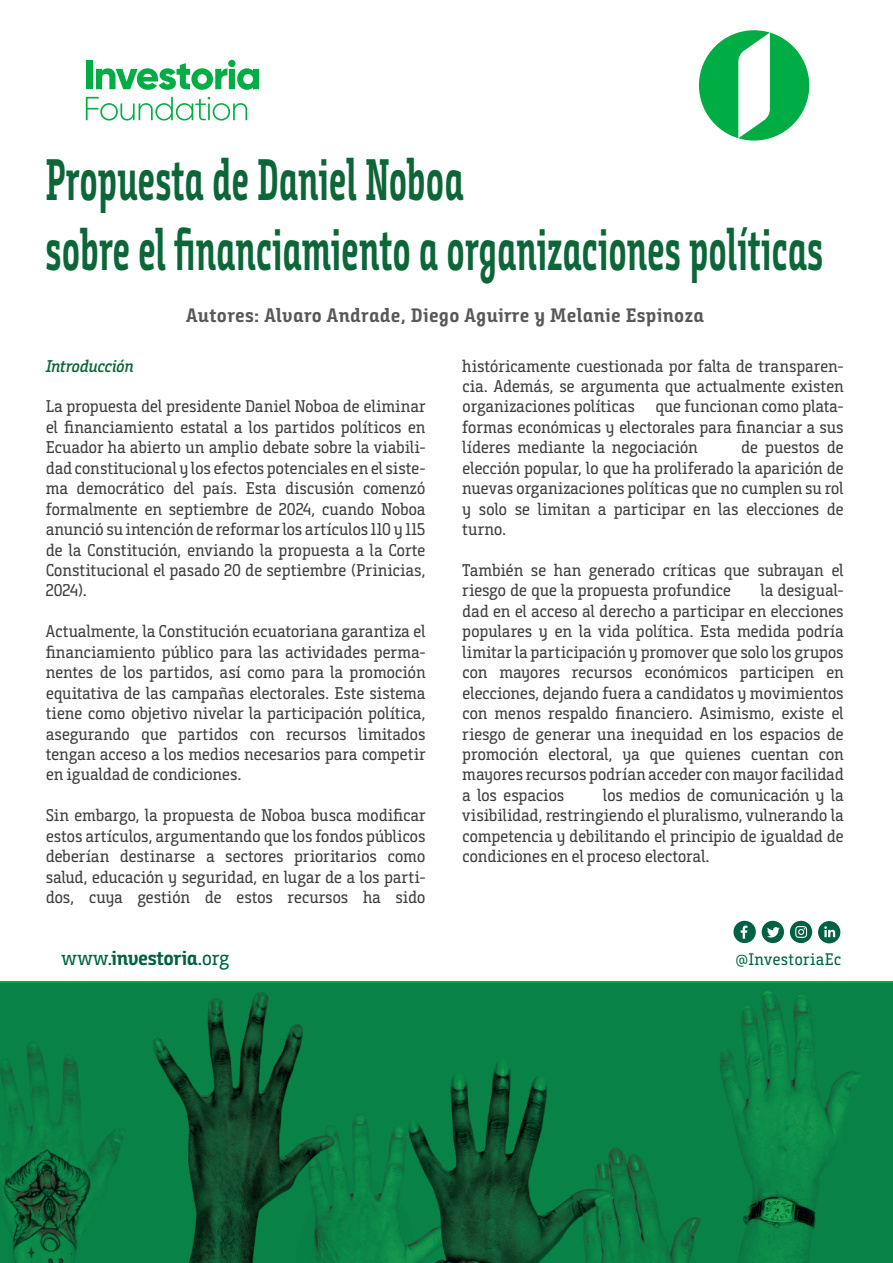
<style>
.page{position:relative;width:893px;height:1263px;background:#fff}
.page>*{position:absolute;margin:0;border:0;box-sizing:border-box;transform-origin:0 0}
.t1{font:58.5px/70.2px "Bunday Slab Bold Up";color:#0c6638;scale:.61 1}
.t2{font:20.25px "Bunday Slab Bold Up";letter-spacing:-.02em;color:#006142}
.t3{font:19.5px "Bunday Slab Bold Up";letter-spacing:.015em;color:#57585a}
.t4{font:17.1px/20.4px "Bunday Slab";letter-spacing:-.015em;color:#3e3e3f;text-align:justify}
.t5{font:italic 600 17.1px "Bunday Slab";letter-spacing:-.025em;color:#0c6638}
.t6{font:16.8px "Bunday Slab";letter-spacing:.015em;color:#006142}
.s1{font-family:"Bunday Slab"}
</style>
<div class="page">
<svg style="left:733px;top:921px;width:23px;height:22px"></svg>
<svg style="left:762px;top:921px;width:22px;height:22px"></svg>
<svg style="left:790px;top:921px;width:22px;height:22px"></svg>
<svg style="left:818px;top:921px;width:22px;height:22px"></svg>
<svg style="left:699px;top:30px;width:110px;height:111px"></svg>
<div style="left:86px;top:61px;width:6px;height:28px;background:#00ad44"></div>
<svg style="left:96px;top:60px;width:163px;height:30px"></svg>
<svg style="left:86px;top:97px;width:161px;height:24px"></svg>
<img style="left:0;top:983px;width:893px;height:280px">
<h1 class="t1" style="left:46px;top:145px;width:1277px">Propuesta de Daniel Noboa<br>sobre el financiamiento a organizaciones políticas</h1>
<p class="t3" style="left:186px;top:303px;width:519px">Autores: Alvaro Andrade, Diego Aguirre y Melanie Espinoza</p>
<p class="t5" style="left:46px;top:355px;width:89px">Introducción</p>
<p class="t4" style="left:46px;top:396px;width:381px">La propuesta del presidente Daniel Noboa de eliminar el financiamiento estatal a los partidos políticos en Ecuador ha abierto un amplio debate sobre la viabili&shy;dad constitucional y los efectos potenciales en el siste&shy;ma democrático del país. Esta discusión comenzó formalmente en septiembre de 2024, cuando Noboa anunció su intención de reformar los artículos 110 y 115 de la Constitución, enviando la propuesta a la Corte Constitucional el pasado 20 de septiembre (Prinicias, 2024).</p>
<p class="t4" style="left:46px;top:621px;width:381px">Actualmente, la Constitución ecuatoriana garantiza el financiamiento público para las actividades perma&shy;nentes de los partidos, así como para la promoción equitativa de las campañas electorales. Este sistema tiene como objetivo nivelar la participación política, asegurando que partidos con recursos limitados tengan acceso a los medios necesarios para competir en igualdad de condiciones.</p>
<p class="t4" style="left:46px;top:805px;width:381px">Sin embargo, la propuesta de Noboa busca modificar estos artículos, argumentando que los fondos públicos deberían destinarse a sectores prioritarios como salud, educación y seguridad, en lugar de a los parti&shy;dos, cuya gestión de estos recursos ha sido</p>
<p class="t4" style="left:462px;top:355px;width:383px">históricamente cuestionada por falta de transparen&shy;cia. Además, se argumenta que actualmente existen organizaciones políticas que funcionan como plata&shy;formas económicas y electorales para financiar a sus líderes mediante la negociación</p>
<p class="t4" style="left:462px;top:437px;width:383px;text-indent:279px">de puestos de elección popular, lo que ha proliferado la aparición de nuevas organizaciones políticas que no cumplen su rol y solo se limitan a participar en las elecciones de turno.</p>
<p class="t4" style="left:462px;top:560px;width:383px">También se han generado críticas que subrayan el riesgo de que la propuesta profundice</p>
<p class="t4" style="left:462px;top:580px;width:383px;text-indent:298px">la desigual&shy;dad en el acceso al derecho a participar en elecciones populares y en la vida política. Esta medida podría limitar la participación y promover que solo los grupos con mayores recursos económicos participen en elecciones, dejando fuera a candidatos y movimientos con menos respaldo financiero. Asimismo, existe el riesgo de generar una inequidad en los espacios de promoción electoral, ya que quienes cuentan con mayores recursos podrían acceder con mayor facilidad a los espacios</p>
<p class="t4" style="left:462px;top:785px;width:383px;text-indent:141px">los medios de comunicación y la visibilidad, restringiendo el pluralismo, vulnerando la competencia y debilitando el principio de igualdad de condiciones en el proceso electoral.</p>
<p class="t2" style="left:61px;top:945px;width:170px"><span class="s1">www.</span>investoria<span class="s1">.org</span></p>
<p class="t6" style="left:736px;top:949px;width:107px">@InvestoriaEc</p>
</div>
